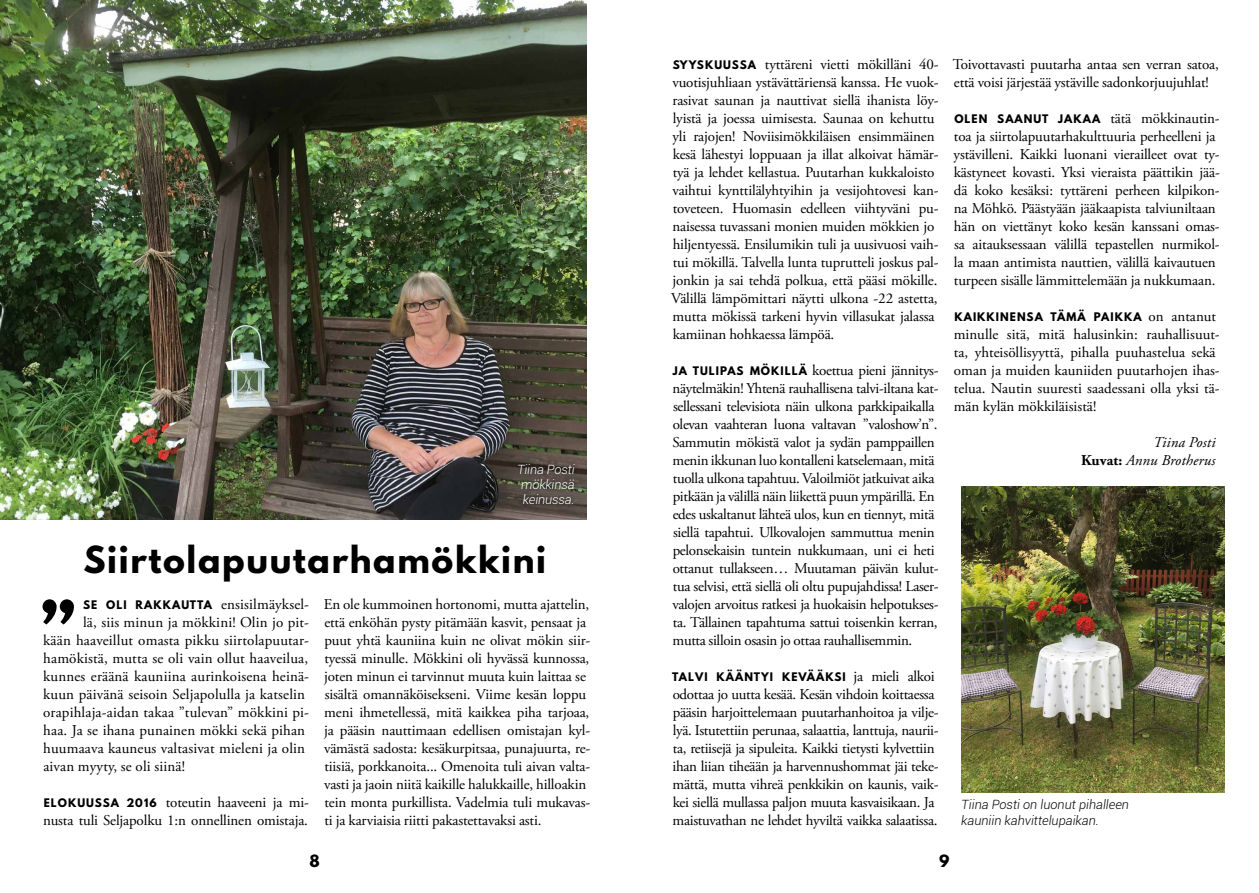
<style>
.page{position:relative;width:1259px;height:893px;background:#fff}
.page>*{position:absolute;margin:0;border:0;box-sizing:border-box;transform-origin:0 0}
.t1{font:700 33px "League Spartan";letter-spacing:.05em;color:#000}
.t2{font:15px/18px "Adobe Garamond Pro";letter-spacing:-.01em;color:#000}
.t3{font:15px "Adobe Garamond Pro";letter-spacing:.01em;color:#000}
.t4{font:italic 15px/18px "Adobe Garamond Pro";letter-spacing:.01em;color:#000;text-align:right}
.t5{font:700 15px "League Spartan";color:#000}
.t6{font:italic 300 12.75px/15.3px "Roboto";color:#000}
.t7{font:italic 300 12.75px/15.3px "Roboto";letter-spacing:-.01em;color:#fff;text-align:center}
.t8{font:700 10.5px "League Spartan";letter-spacing:.1em;color:#000}
.s1{font-family:"League Spartan";font-weight:700;font-size:10.5px}
.s2{font-family:"Adobe Garamond Pro";font-weight:400;font-size:15px}
.s3{font-weight:700;font-style:normal}
</style>
<div class="page">
<img style="left:961px;top:486px;width:263px;height:307px">
<img style="left:0;top:0;width:587px;height:519px">
<div style="left:514px;top:460px;width:64px;height:49px;background:#000;opacity:.68"></div>
<svg style="left:43px;top:599px;width:31px;height:25px"></svg>
<p class="t2" style="left:671px;top:56px;width:269px"><span class="s1">SYYSKUUSSA</span> tyttäreni vietti mökilläni 40- vuotisjuhliaan ystävättäriensä kanssa. He vuok&shy;rasivat saunan ja nauttivat siellä ihanista löy&shy;lyistä ja joessa uimisesta. Saunaa on kehuttu yli rajojen! Noviisimökkiläisen ensimmäinen kesä lähestyi loppuaan ja illat alkoivat hämär&shy;tyä ja lehdet kellastua. Puutarhan kukkaloisto vaihtui kynttilälyhtyihin ja vesijohtovesi kan&shy;toveteen. Huomasin edelleen viihtyväni pu&shy;naisessa tuvassani monien muiden mökkien jo hiljentyessä. Ensilumikin tuli ja uusivuosi vaih&shy;tui mökillä. Talvella lunta tuprutteli joskus pal&shy;jonkin ja sai tehdä polkua, että pääsi mökille.<br>Välillä lämpömittari näytti ulkona -22 astetta, mutta mökissä tarkeni hyvin villasukat jalassa kamiinan hohkaessa lämpöä.</p>
<p class="t2" style="left:672px;top:362px;width:268px"><span class="s1">JA TULIPAS MÖKILLÄ</span> koettua pieni jännitys&shy;näytelmäkin! Yhtenä rauhallisena talvi-iltana kat&shy;sellessani televisiota näin ulkona parkkipaikalla olevan vaahteran luona valtavan ”valoshow’n”.<br>Sammutin mökistä valot ja sydän pamppaillen menin ikkunan luo kontalleni katselemaan, mitä tuolla ulkona tapahtuu. Valoilmiöt jatkuivat aika pitkään ja välillä näin liikettä puun ympärillä. En edes uskaltanut lähteä ulos, kun en tiennyt, mitä siellä tapahtui. Ulkovalojen sammuttua menin pelonsekaisin tuntein nukkumaan, uni ei heti ottanut tullakseen… Muutaman päivän kulut&shy;tua selvisi, että siellä oli oltu pupujahdissa! Laser&shy;valojen arvoitus ratkesi ja huokaisin helpotukses&shy;ta. Tällainen tapahtuma sattui toisenkin kerran, mutta silloin osasin jo ottaa rauhallisemmin.</p>
<p class="t8" style="left:672px;top:669px;width:264px">TALVI KÄÄNTYI KEVÄÄKSI <span class="s2">ja mieli alkoi</span></p>
<p class="t2" style="left:672px;top:686px;width:267px">odottaa jo uutta kesää. Kesän vihdoin koittaessa pääsin harjoittelemaan puutarhanhoitoa ja vilje&shy;lyä. Istutettiin perunaa, salaattia, lanttuja, naurii&shy;ta, retiisejä ja sipuleita. Kaikki tietysti kylvettiin ihan liian tiheään ja harvennushommat jäi teke&shy;mättä, mutta vihreä penkkikin on kaunis, vaik&shy;kei siellä mullassa paljon muuta kasvaisikaan. Ja maistuvathan ne lehdet hyviltä vaikka salaatissa.</p>
<p class="t2" style="left:952px;top:56px;width:268px">Toivottavasti puutarha antaa sen verran satoa, että voisi järjestää ystäville sadonkorjuujuhlat!</p>
<p class="t2" style="left:953px;top:110px;width:268px"><span class="s1">OLEN SAANUT JAKAA</span> tätä mökkinautin&shy;toa ja siirtolapuutarhakulttuuria perheelleni ja ystävilleni. Kaikki luonani vierailleet ovat ty&shy;kästyneet kovasti. Yksi vieraista päättikin jää&shy;dä koko kesäksi: tyttäreni perheen kilpikon&shy;na Möhkö. Päästyään jääkaapista talviuniltaan hän on viettänyt koko kesän kanssani omas&shy;sa aitauksessaan välillä tepastellen nurmikol&shy;la maan antimista nauttien, välillä kaivautuen turpeen sisälle lämmittelemään ja nukkumaan.</p>
<p class="t8" style="left:954px;top:309px;width:263px">KAIKKINENSA TÄMÄ PAIKKA <span class="s2">on antanut</span></p>
<p class="t2" style="left:953px;top:326px;width:267px">minulle sitä, mitä halusinkin: rauhallisuut&shy;ta, yhteisöllisyyttä, pihalla puuhastelua sekä oman ja muiden kauniiden puutarhojen ihas&shy;telua. Nautin suuresti saadessani olla yksi tä&shy;män kylän mökkiläisistä!</p>
<p class="t4" style="left:1081px;top:434px;width:136px">Tiina Posti<br><span class="s3">Kuvat:</span> Annu Brotherus</p>
<p class="t7" style="left:517px;top:461px;width:59px">Tiina Posti mökkinsä keinussa.</p>
<h1 class="t1" style="left:83px;top:533px;width:464px">Siirtolapuutarhamökkini</h1>
<p class="t3" style="left:83px;top:595px;width:227px"><span class="s1">SE OLI RAKKAUTTA</span> ensisilmäyksel-</p>
<p class="t3" style="left:83px;top:613px;width:227px">lä, siis minun ja mökkini! Olin jo pit-</p>
<p class="t3" style="left:43px;top:631px;width:267px">kään haaveillut omasta pikku siirtolapuutar-</p>
<p class="t3" style="left:43px;top:649px;width:266px">hamökistä, mutta se oli vain ollut haaveilua,</p>
<p class="t3" style="left:43px;top:667px;width:267px">kunnes eräänä kauniina aurinkoisena heinä-</p>
<p class="t3" style="left:43px;top:685px;width:263px">kuun päivänä seisoin Seljapolulla ja katselin</p>
<p class="t3" style="left:43px;top:703px;width:267px">orapihlaja-aidan takaa ”tulevan” mökkini pi-</p>
<p class="t3" style="left:43px;top:721px;width:263px">haa. Ja se ihana punainen mökki sekä pihan</p>
<p class="t3" style="left:43px;top:739px;width:263px">huumaava kauneus valtasivat mieleni ja olin</p>
<p class="t3" style="left:43px;top:757px;width:143px">aivan myyty, se oli siinä!</p>
<p class="t2" style="left:43px;top:794px;width:267px"><span class="s1">ELOKUUSSA 2016</span> toteutin haaveeni ja mi&shy;nusta tuli Seljapolku 1:n onnellinen omistaja.</p>
<p class="t6" style="left:961px;top:797px;width:169px">Tiina Posti on luonut pihalleen kauniin kahvittelupaikan.</p>
<p class="t2" style="left:324px;top:596px;width:268px">En ole kummoinen hortonomi, mutta ajattelin, että enköhän pysty pitämään kasvit, pensaat ja puut yhtä kauniina kuin ne olivat mökin siir&shy;tyessä minulle. Mökkini oli hyvässä kunnossa, joten minun ei tarvinnut muuta kuin laittaa se sisältä omannäköisekseni. Viime kesän loppu meni ihmetellessä, mitä kaikkea piha tarjoaa, ja pääsin nauttimaan edellisen omistajan kyl&shy;vämästä sadosta: kesäkurpitsaa, punajuurta, re&shy;tiisiä, porkkanoita... Omenoita tuli aivan valta&shy;vasti ja jaoin niitä kaikille halukkaille, hilloakin tein monta purkillista. Vadelmia tuli mukavas&shy;ti ja karviaisia riitti pakastettavaksi asti.</p>
<p class="t5" style="left:309px;top:850px;width:12px">8</p>
<p class="t5" style="left:939px;top:850px;width:12px">9</p>
</div>
